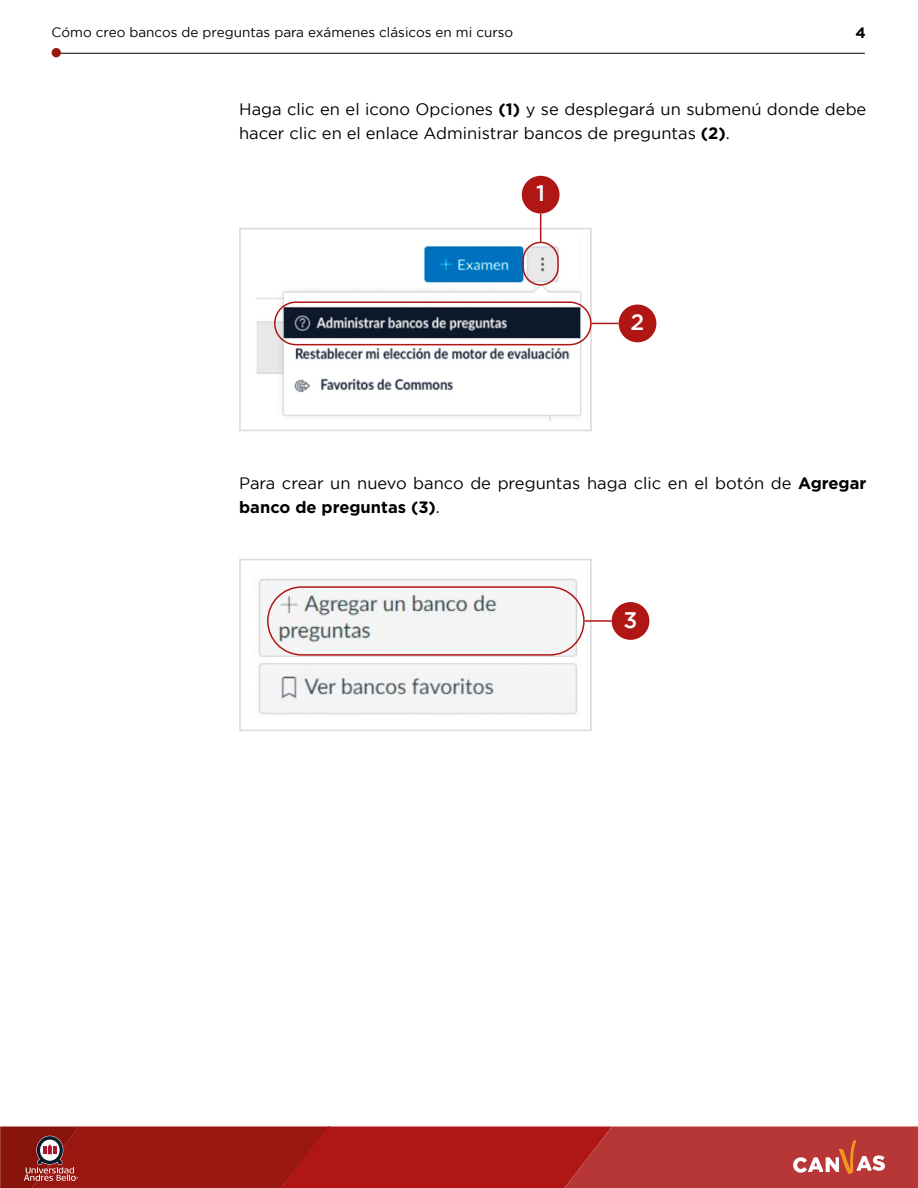
<style>
.page{position:relative;width:918px;height:1188px;background:#fff}
.page>*{position:absolute;margin:0;border:0;box-sizing:border-box;transform-origin:0 0}
.t1{font:500 22.5px "Gotham";color:#fff}
.t2{font:16.5px/24px "Gotham";color:#000}
.t3{font:700 15px "Gotham";color:#000}
.t4{font:13.5px "Gotham";color:#000}
.s1{font-weight:700}
</style>
<div class="page">
<div style="left:239px;top:228px;width:353px;height:203px;border:2px solid #dbdad9"></div>
<div style="left:239px;top:559px;width:353px;height:172px;border:2px solid #dbdad9"></div>
<img style="left:256px;top:238px;width:333px;height:183px">
<img style="left:258px;top:578px;width:324px;height:137px">
<svg style="left:0;top:1126px;width:918px;height:62px;background:#ab2825"></svg>
<hr style="left:52px;top:53px;width:813px;height:1px;background:#000">
<div style="left:52px;top:48px;width:9px;height:9px;background:#9a1611;border-radius:50%"></div>
<div style="left:523px;top:242px;width:36px;height:44px;border:2px solid #af1614;border-radius:17px"></div>
<div style="left:274px;top:301px;width:318px;height:44px;border:2px solid #af1614;border-radius:21px"></div>
<div style="left:267px;top:586px;width:318px;height:70px;border:2px solid #af1614;border-radius:34px"></div>
<div style="left:522px;top:176px;width:38px;height:38px;background:#af1614;border-radius:50%"></div>
<div style="left:619px;top:305px;width:37px;height:37px;background:#af1614;border-radius:50%"></div>
<div style="left:612px;top:602px;width:37px;height:38px;background:#af1614;border-radius:50%"></div>
<svg style="left:540px;top:214px;width:1px;height:28px"></svg>
<svg style="left:592px;top:323px;width:27px;height:1px"></svg>
<hr style="left:585px;top:620px;width:27px;height:2px;background:#af1614">
<p class="t4" style="left:52px;top:24px;width:463px">Cómo creo bancos de preguntas para exámenes clásicos en mi curso</p>
<p class="t3" style="left:856px;top:23px;width:12px">4</p>
<p class="t2" style="left:239px;top:97px;width:629px">Haga clic en el icono Opciones <span class="s1">(1)</span> y se desplegará un submenú donde debe hacer clic en el enlace Administrar bancos de preguntas <span class="s1">(2)</span>.</p>
<h1 class="t1" style="left:536px;top:180px;width:10px">1</h1>
<h1 class="t1" style="left:631px;top:309px;width:15px">2</h1>
<p class="t2" style="left:239px;top:471px;width:629px">Para crear un nuevo banco de preguntas haga clic en el botón de <span class="s1">Agregar banco de preguntas (3)</span>.</p>
<h1 class="t1" style="left:624px;top:607px;width:15px">3</h1>
</div>
